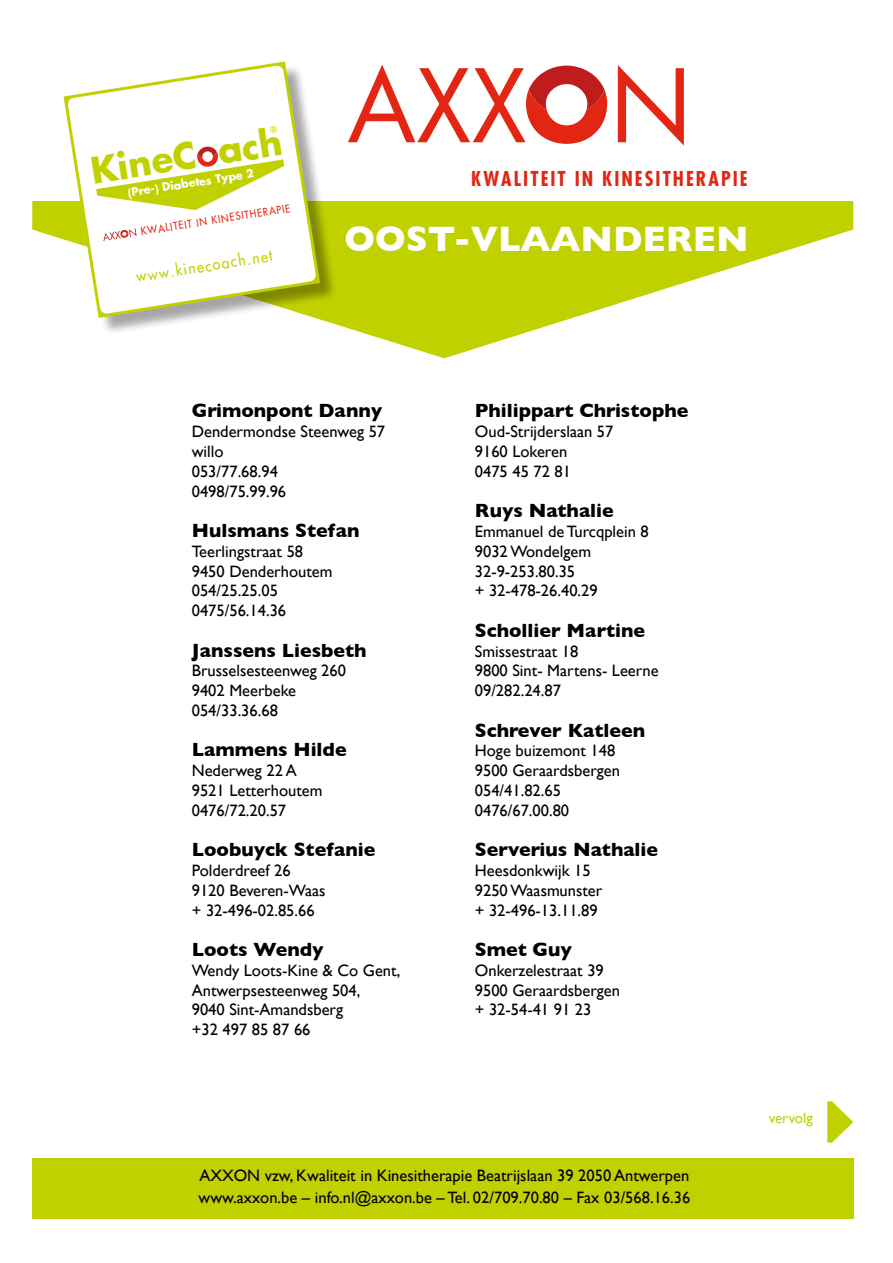
<style>
.page{position:relative;width:893px;height:1263px;background:#fff}
.page>*{position:absolute;margin:0;border:0;box-sizing:border-box;transform-origin:0 0}
.t1{font:700 36px "Gill Sans";color:#fff}
.t2{font:700 35.4px "Futura";color:#c1d100}
.t3{font:700 condensed 19.95px "Futura";letter-spacing:.1em;color:#e32613}
.t4{font:700 19.5px "Gill Sans";color:#000}
.t5{font:16.5px/19.8px "Gill Sans";color:#000}
.t6{font:15.6px "Futura";color:#c1d100;scale:.9 1}
.t7{font:15px "Gill Sans";color:#c1d100}
.t8{font:700 11.1px "Futura";color:#fff}
.t9{font:10.65px "Futura";color:#e32713;scale:.9 1}
</style>
<div class="page">
<svg style="left:32px;top:201px;width:821px;height:157px;fill:#c1d100"></svg>
<div style="left:66px;top:64px;width:272px;height:272px;background:#000;opacity:.35"></div>
<svg style="left:64px;top:61px;width:256px;height:257px"></svg>
<svg style="left:67px;top:65px;width:249px;height:249px"></svg>
<svg style="left:103px;top:228px;width:34px;height:13px"></svg>
<svg style="left:96px;top:146px;width:188px;height:64px"></svg>
<div style="left:32px;top:1158px;width:821px;height:60px;background:#c1d100"></div>
<svg style="left:348px;top:65px;width:259px;height:79px"></svg>
<svg style="left:618px;top:65px;width:66px;height:81px"></svg>
<svg style="left:827px;top:1101px;width:26px;height:41px"></svg>
<svg style="left:270px;top:126px;width:7px;height:7px"></svg>
<h2 class="t2" style="left:87px;top:146px;width:195px;rotate:-9deg">KineC ach</h2>
<p class="t9" style="left:140px;top:225px;width:169px;rotate:-9deg">KWALITEIT IN KINESITHERAPIE</p>
<p class="t8" style="left:126px;top:185px;width:129px;rotate:-9deg">(Pre-) Diabetes Type 2</p>
<p class="t6" style="left:135px;top:267px;width:155px;rotate:-9deg">www.kinecoach.net</p>
<p class="t3" style="left:471px;top:165px;width:278px">KWALITEIT IN KINESITHERAPIE</p>
<h1 class="t1" style="left:344px;top:211px;width:406px">OOST-VLAANDEREN</h1>
<p class="t4" style="left:192px;top:395px;width:192px">Grimonpont Danny</p>
<p class="t5" style="left:192px;top:421px;width:195px">Dendermondse Steenweg 57 willo<br>053/77.68.94<br>0498/75.99.96</p>
<p class="t4" style="left:192px;top:515px;width:169px">Hulsmans Stefan</p>
<p class="t5" style="left:192px;top:541px;width:142px">Teerlingstraat 58<br>9450 Denderhoutem<br>054/25.25.05<br>0475/56.14.36</p>
<p class="t4" style="left:192px;top:634px;width:176px">Janssens Liesbeth</p>
<p class="t5" style="left:192px;top:661px;width:156px">Brusselsesteenweg 260<br>9402 Meerbeke<br>054/33.36.68</p>
<p class="t4" style="left:192px;top:734px;width:156px">Lammens Hilde</p>
<p class="t5" style="left:192px;top:761px;width:132px">Nederweg 22 A<br>9521 Letterhoutem<br>0476/72.20.57</p>
<p class="t4" style="left:192px;top:834px;width:185px">Loobuyck Stefanie</p>
<p class="t5" style="left:192px;top:860px;width:135px">Polderdreef 26<br>9120 Beveren-Waas + 32-496-02.85.66</p>
<p class="t4" style="left:192px;top:934px;width:133px">Loots Wendy</p>
<p class="t5" style="left:192px;top:960px;width:210px">Wendy Loots-Kine &amp; Co Gent,<br>Antwerpsesteenweg 504,<br>9040 Sint-Amandsberg<br>+32 497 85 87 66</p>
<p class="t4" style="left:475px;top:395px;width:215px">Philippart Christophe</p>
<p class="t5" style="left:475px;top:421px;width:140px">Oud-Strijderslaan 57<br>9160 Lokeren<br>0475 45 72 81</p>
<p class="t4" style="left:475px;top:495px;width:140px">Ruys Nathalie</p>
<p class="t5" style="left:475px;top:521px;width:175px">Emmanuel de Turcqplein 8<br>9032 Wondelgem<br>32-9-253.80.35<br>+ 32-478-26.40.29</p>
<p class="t4" style="left:475px;top:615px;width:172px">Schollier Martine</p>
<p class="t5" style="left:475px;top:641px;width:185px">Smissestraat 18<br>9800 Sint- Martens- Leerne<br>09/282.24.87</p>
<p class="t4" style="left:475px;top:714px;width:172px">Schrever Katleen</p>
<p class="t5" style="left:475px;top:741px;width:147px">Hoge buizemont 148<br>9500 Geraardsbergen<br>054/41.82.65<br>0476/67.00.80</p>
<p class="t4" style="left:475px;top:834px;width:185px">Serverius Nathalie</p>
<p class="t5" style="left:475px;top:860px;width:129px">Heesdonkwijk 15<br>9250 Waasmunster + 32-496-13.11.89</p>
<p class="t4" style="left:475px;top:934px;width:99px">Smet Guy</p>
<p class="t5" style="left:475px;top:960px;width:147px">Onkerzelestraat 39<br>9500 Geraardsbergen + 32-54-41 91 23</p>
<p class="t5" style="left:198px;top:1164px;width:493px;line-height:22.5px">AXXON vzw, Kwaliteit in Kinesitherapie Beatrijslaan 39 2050 Antwerpen www.axxon.be – info.nl@axxon.be – Tel. 02/709.70.80 – Fax 03/568.16.36</p>
<p class="t7" style="left:769px;top:1109px;width:46px">vervolg</p>
</div>
